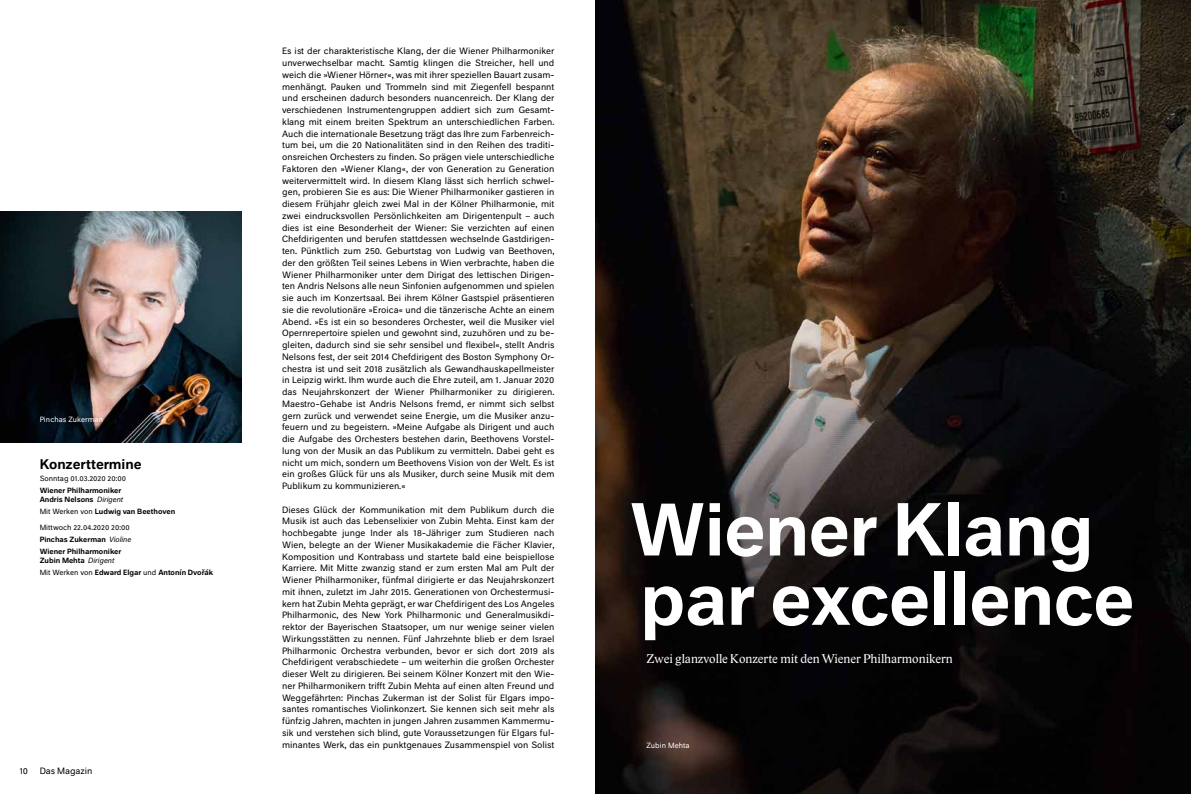
<style>
.page{position:relative;width:1191px;height:794px;background:#fff}
.page>*{position:absolute;margin:0;border:0;box-sizing:border-box;transform-origin:0 0}
.t1{font:500 69.3px/69.3px "Neutral BP";letter-spacing:-.015em;color:#fff}
.t2{font:13px "Lido STF";color:#fff}
.t3{font:500 13px "Neutral BP";letter-spacing:-.005em;color:#000}
.t4{font:8.5px/11.7px "Neutral BP";color:#000;text-align:justify}
.t5{font:500 7px/12px "Neutral BP";color:#000}
.t6{font:7px "Neutral BP";letter-spacing:.005em;color:#fff}
.t7{font:7px "Neutral BP";color:#000}
.s1{font-weight:400;font-style:italic}
.s2{font-weight:400}
</style>
<div class="page">
<img style="left:595px;top:0;width:596px;height:794px">
<img style="left:0;top:212px;width:241px;height:230px">
<p class="t6" style="left:40px;top:414px;width:65px">Pinchas Zukerman</p>
<h2 class="t3" style="left:40px;top:454px;width:103px">Konzerttermine</h2>
<p class="t7" style="left:40px;top:473px;width:88px">Sonntag 01.03.2020 20:00</p>
<p class="t5" style="left:40px;top:486px;width:85px;line-height:8.4px">Wiener Philharmoniker<br>Andris Nelsons <span class="s1">Dirigent</span></p>
<p class="t5" style="left:40px;top:504px;width:137px"><span class="s2">Mit Werken von</span> Ludwig van Beethoven</p>
<p class="t5" style="left:40px;top:521px;width:93px"><span class="s2">Mittwoch 22.04.2020 20:00<br></span>Pinchas Zukerman <span class="s1">Violine<br></span>Wiener Philharmoniker</p>
<p class="t5" style="left:40px;top:553px;width:175px">Zubin Mehta <span class="s1">Dirigent<br></span><span class="s2">Mit Werken von</span> Edward Elgar <span class="s2">und</span> Antonín Dvořák</p>
<p class="t4" style="left:20px;top:764px;width:10px">10</p>
<p class="t4" style="left:40px;top:764px;width:54px">Das Magazin</p>
<p class="t4" style="left:282px;top:45px;width:274px">Es ist der charakteristische Klang, der die Wiener Philharmoniker unverwechselbar macht. Samtig klingen die Streicher, hell und weich die »Wiener Hörner«, was mit ihrer speziellen Bauart zusam&shy;menhängt. Pauken und Trommeln sind mit Ziegenfell bespannt und erscheinen dadurch besonders nuancenreich. Der Klang der verschiedenen Instrumentengruppen addiert sich zum Gesamt&shy;klang mit einem breiten Spektrum an unterschiedlichen Farben.<br>Auch die internationale Besetzung trägt das Ihre zum Farbenreich&shy;tum bei, um die 20 Nationalitäten sind in den Reihen des traditi&shy;onsreichen Orchesters zu finden. So prägen viele unterschiedliche Faktoren den »Wiener Klang«, der von Generation zu Generation weitervermittelt wird. In diesem Klang lässt sich herrlich schwel&shy;gen, probieren Sie es aus: Die Wiener Philharmoniker gastieren in diesem Frühjahr gleich zwei Mal in der Kölner Philharmonie, mit zwei eindrucksvollen Persönlichkeiten am Dirigentenpult – auch dies ist eine Besonderheit der Wiener: Sie verzichten auf einen Chefdirigenten und berufen stattdessen wechselnde Gastdirigen&shy;ten. Pünktlich zum 250. Geburtstag von Ludwig van Beethoven, der den größten Teil seines Lebens in Wien verbrachte, haben die Wiener Philharmoniker unter dem Dirigat des lettischen Dirigen&shy;ten Andris Nelsons alle neun Sinfonien aufgenommen und spielen sie auch im Konzertsaal. Bei ihrem Kölner Gastspiel präsentieren sie die revolutionäre »Eroica« und die tänzerische Achte an einem Abend. »Es ist ein so besonderes Orchester, weil die Musiker viel Opernrepertoire spielen und gewohnt sind, zuzuhören und zu be&shy;gleiten, dadurch sind sie sehr sensibel und flexibel«, stellt Andris Nelsons fest, der seit 2014 Chefdirigent des Boston Symphony Or&shy;chestra ist und seit 2018 zusätzlich als Gewandhauskapellmeister in Leipzig wirkt. Ihm wurde auch die Ehre zuteil, am 1. Januar 2020 das Neujahrskonzert der Wiener Philharmoniker zu dirigieren.<br>Maestro-Gehabe ist Andris Nelsons fremd, er nimmt sich selbst gern zurück und verwendet seine Energie, um die Musiker anzu&shy;feuern und zu begeistern. »Meine Aufgabe als Dirigent und auch die Aufgabe des Orchesters bestehen darin, Beethovens Vorstel&shy;lung von der Musik an das Publikum zu vermitteln. Dabei geht es nicht um mich, sondern um Beethovens Vision von der Welt. Es ist ein großes Glück für uns als Musiker, durch seine Musik mit dem Publikum zu kommunizieren.«</p>
<p class="t4" style="left:282px;top:503px;width:274px">Dieses Glück der Kommunikation mit dem Publikum durch die Musik ist auch das Lebenselixier von Zubin Mehta. Einst kam der hochbegabte junge Inder als 18-Jähriger zum Studieren nach Wien, belegte an der Wiener Musikakademie die Fächer Klavier, Komposition und Kontrabass und startete bald eine beispiellose Karriere. Mit Mitte zwanzig stand er zum ersten Mal am Pult der Wiener Philharmoniker, fünfmal dirigierte er das Neujahrskonzert mit ihnen, zuletzt im Jahr 2015. Generationen von Orchestermusi&shy;kern hat Zubin Mehta geprägt, er war Chefdirigent des Los Angeles Philharmonic, des New York Philharmonic und Generalmusikdi&shy;rektor der Bayerischen Staatsoper, um nur wenige seiner vielen Wirkungsstätten zu nennen. Fünf Jahrzehnte blieb er dem Israel Philharmonic Orchestra verbunden, bevor er sich dort 2019 als Chefdirigent verabschiedete – um weiterhin die großen Orchester dieser Welt zu dirigieren. Bei seinem Kölner Konzert mit den Wie&shy;ner Philharmonikern trifft Zubin Mehta auf einen alten Freund und Weggefährten: Pinchas Zukerman ist der Solist für Elgars impo&shy;santes romantisches Violinkonzert. Sie kennen sich seit mehr als fünfzig Jahren, machten in jungen Jahren zusammen Kammermu&shy;sik und verstehen sich blind, gute Voraussetzungen für Elgars ful&shy;minantes Werk, das ein punktgenaues Zusammenspiel von Solist</p>
<h1 class="t1" style="left:629px;top:489px;width:507px">Wiener Klang par excellence</h1>
<h2 class="t2" style="left:646px;top:652px;width:308px">Zwei glanzvolle Konzerte mit den Wiener Philharmonikern</h2>
<p class="t6" style="left:646px;top:739px;width:45px">Zubin Mehta</p>
</div>
